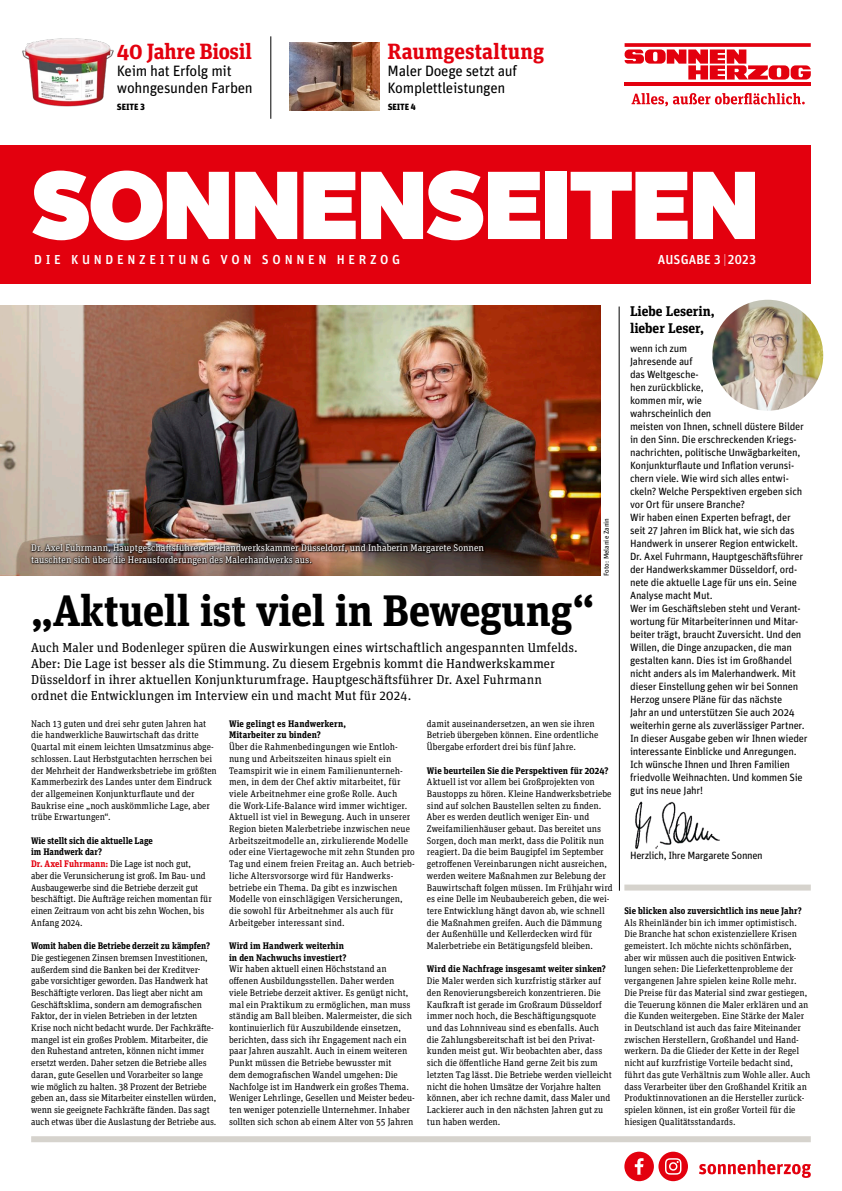
<style>
.page{position:relative;width:842px;height:1191px;background:#fff}
.page>*{position:absolute;margin:0;border:0;box-sizing:border-box;transform-origin:0 0}
.t1{font:900 96px "Alright Sans";letter-spacing:-.03em;color:#fff}
.t2{font:700 44px "Unit Slab OT";letter-spacing:-.015em;color:#000}
.t3{font:700 22px "Unit Slab OT";letter-spacing:-.01em;color:#e3000e}
.t4{font:15px/17px "Unit Pro";letter-spacing:-.02em;color:#000}
.t5{font:700 14px/17px "Unit Slab OT";color:#000}
.t6{font:13px/16px "Unit Slab OT";color:#000}
.t7{font:500 13px "Unit Pro";letter-spacing:.285em;color:#fff}
.t8{font:500 13px "Unit Pro";letter-spacing:.01em;color:#fff}
.t9{font:10.5px/13px "Unit Pro";letter-spacing:-.02em;color:#000}
.t10{font:9.5px/11.7px "Unit Slab OT";color:#000;scale:.96 1}
.t11{font:9.5px/11.7px "Unit Slab OT";color:#000;scale:.95 1}
.t12{font:700 9.5px/11.7px "Unit Slab OT";letter-spacing:.005em;color:#000;scale:.96 1}
.t13{font:9.5px/11.7px "Unit Slab OT";color:#fff}
.t14{font:700 9.5px "Unit Slab OT";letter-spacing:.005em;color:#000;scale:.95 1}
.t15{font:900 9px "Unit Pro";letter-spacing:-.01em;color:#000}
.t16{font:7px "Unit Pro";color:#000}
.s1{font-weight:700}
.s2{font-weight:700;color:#e3000e}
</style>
<div class="page">
<div style="left:31px;top:1136px;width:780px;height:6px;background:#d6d3cd"></div>
<div style="left:0;top:145px;width:811px;height:138px;background:#e3000e"></div>
<hr style="left:271px;top:36px;width:1px;height:83px;background:#000">
<img style="left:635px;top:801px;width:85px;height:49px">
<img style="left:0;top:305px;width:600px;height:271px">
<hr style="left:619px;top:306px;width:1px;height:584px;background:#000">
<div style="left:624px;top:884px;width:187px;height:6px;background:#d6d3cd"></div>
<div style="left:29px;top:542px;width:457px;height:25px;background:#000;opacity:.75"></div>
<hr style="left:624px;top:82px;width:187px;height:4px;background:#e3000e">
<svg style="left:625px;top:43px;width:186px;height:4px"></svg>
<svg style="left:625px;top:49px;width:186px;height:31px"></svg>
<svg style="left:631px;top:93px;width:174px;height:13px"></svg>
<svg style="left:699px;top:1159px;width:112px;height:19px"></svg>
<svg style="left:658px;top:1151px;width:30px;height:30px"></svg>
<svg style="left:665px;top:1158px;width:16px;height:16px"></svg>
<div style="left:624px;top:1151px;width:30px;height:30px;background:#e3000e;border-radius:50%"></div>
<svg style="left:635px;top:1158px;width:8px;height:16px"></svg>
<img style="left:712px;top:300px;width:111px;height:111px;border-radius:55px">
<img style="left:22px;top:38px;width:92px;height:69px">
<img style="left:289px;top:43px;width:91px;height:67px">
<h3 class="t3" style="left:117px;top:37px;width:137px">40 Jahre Biosil</h3>
<h3 class="t4" style="left:117px;top:61px;width:137px">Keim hat Erfolg mit wohngesunden Farben</h3>
<p class="t15" style="left:117px;top:100px;width:30px">SEITE 3</p>
<h3 class="t3" style="left:388px;top:37px;width:158px">Raumgestaltung</h3>
<h3 class="t4" style="left:388px;top:61px;width:131px">Maler Doege setzt auf<br>Komplettleistungen</h3>
<p class="t15" style="left:388px;top:100px;width:30px">SEITE 4</p>
<h1 class="t1" style="left:30px;top:135px;width:731px">SONNENSEITEN</h1>
<h3 class="t7" style="left:34px;top:250px;width:368px">DIE KUNDENZEITUNG VON SONNEN HERZOG</h3>
<h3 class="t8" style="left:658px;top:250px;width:100px">AUSGABE 3 | 2023</h3>
<p class="t13" style="left:31px;top:542px;width:454px">Dr. Axel Fuhrmann, Hauptgeschäftsführer der Handwerkskammer Düsseldorf, und Inhaberin Margarete Sonnen tauschten sich über die Herausforderungen des Malerhandwerks aus.</p>
<h2 class="t2" style="left:31px;top:582px;width:565px">„Aktuell ist viel in Bewegung“</h2>
<p class="t6" style="left:31px;top:639px;width:548px">Auch Maler und Bodenleger spüren die Auswirkungen eines wirtschaftlich angespannten Umfelds.<br>Aber: Die Lage ist besser als die Stimmung. Zu diesem Ergebnis kommt die Handwerkskammer Düsseldorf in ihrer aktuellen Konjunkturumfrage. Hauptgeschäftsführer Dr. Axel Fuhrmann ordnet die Entwicklungen im Interview ein und macht Mut für 2024.</p>
<p class="t16" style="left:601px;top:576px;width:59px;rotate:-90deg">Foto: Melanie Zanin</p>
<p class="t11" style="left:31px;top:717px;width:197px">Nach 13 guten und drei sehr guten Jahren hat die handwerkliche Bauwirtschaft das dritte Quartal mit einem leichten Umsatzminus abge&shy;schlossen. Laut Herbstgutachten herrschen bei der Mehrheit der Handwerksbetriebe im größten Kammerbezirk des Landes unter dem Eindruck der allgemeinen Konjunkturflaute und der Baukrise eine „noch auskömmliche Lage, aber trübe Erwartungen“.</p>
<p class="t11" style="left:31px;top:834px;width:192px"><span class="s1">Wie stellt sich die aktuelle Lage<br>im Handwerk dar?<br></span><span class="s2">Dr. Axel Fuhrmann:</span> Die Lage ist noch gut,<br>aber die Verunsicherung ist groß. Im Bau- und Ausbaugewerbe sind die Betriebe derzeit gut beschäftigt. Die Aufträge reichen momentan für einen Zeitraum von acht bis zehn Wochen, bis Anfang 2024.</p>
<p class="t14" style="left:31px;top:939px;width:190px">Womit haben die Betriebe derzeit zu kämpfen?</p>
<p class="t11" style="left:31px;top:951px;width:196px">Die gestiegenen Zinsen bremsen Investitionen, außerdem sind die Banken bei der Kreditver&shy;gabe vorsichtiger geworden. Das Handwerk hat Beschäftigte verloren. Das liegt aber nicht am Geschäftsklima, sondern am demografischen Faktor, der in vielen Betrieben in der letzten Krise noch nicht bedacht wurde. Der Fachkräfte&shy;mangel ist ein großes Problem. Mitarbeiter, die den Ruhestand antreten, können nicht immer ersetzt werden. Daher setzen die Betriebe alles daran, gute Gesellen und Vorarbeiter so lange wie möglich zu halten. 38 Prozent der Betriebe geben an, dass sie Mitarbeiter einstellen würden, wenn sie geeignete Fachkräfte fänden. Das sagt auch etwas über die Auslastung der Betriebe aus.</p>
<p class="t12" style="left:229px;top:717px;width:123px">Wie gelingt es Handwerkern,<br>Mitarbeiter zu binden?</p>
<p class="t10" style="left:229px;top:740px;width:195px">Über die Rahmenbedingungen wie Entloh&shy;nung und Arbeitszeiten hinaus spielt ein Teamspirit wie in einem Familienunterneh&shy;men, in dem der Chef aktiv mitarbeitet, für viele Arbeitnehmer eine große Rolle. Auch<br>die Work-Life-Balance wird immer wichtiger.<br>Aktuell ist viel in Bewegung. Auch in unserer Region bieten Malerbetriebe inzwischen neue Arbeitszeitmodelle an, zirkulierende Modelle oder eine Viertagewoche mit zehn Stunden pro Tag und einem freien Freitag an. Auch betrieb&shy;liche Altersvorsorge wird für Handwerks&shy;betriebe ein Thema. Da gibt es inzwischen Modelle von einschlägigen Versicherungen, die sowohl für Arbeitnehmer als auch für Arbeitgeber interessant sind.</p>
<p class="t12" style="left:229px;top:939px;width:124px">Wird im Handwerk weiterhin in den Nachwuchs investiert?</p>
<p class="t10" style="left:229px;top:963px;width:195px">Wir haben aktuell einen Höchststand an offenen Ausbildungsstellen. Daher werden viele Betriebe derzeit aktiver. Es genügt nicht, mal ein Praktikum zu ermöglichen, man muss ständig am Ball bleiben. Malermeister, die sich kontinuierlich für Auszubildende einsetzen, berichten, dass sich ihr Engagement nach ein paar Jahren auszahlt. Auch in einem weiteren Punkt müssen die Betriebe bewusster mit<br>dem demografischen Wandel umgehen: Die Nachfolge ist im Handwerk ein großes Thema.<br>Weniger Lehrlinge, Gesellen und Meister bedeu&shy;ten weniger potenzielle Unternehmer. Inhaber sollten sich schon ab einem Alter von 55 Jahren</p>
<p class="t10" style="left:427px;top:717px;width:180px">damit auseinandersetzen, an wen sie ihren<br>Betrieb übergeben können. Eine ordentliche<br>Übergabe erfordert drei bis fünf Jahre.</p>
<p class="t12" style="left:427px;top:764px;width:191px">Wie beurteilen Sie die Perspektiven für 2024?</p>
<p class="t10" style="left:427px;top:776px;width:195px">Aktuell ist vor allem bei Großprojekten von Baustopps zu hören. Kleine Handwerksbetriebe sind auf solchen Baustellen selten zu finden.<br>Aber es werden deutlich weniger Ein- und Zweifamilienhäuser gebaut. Das bereitet uns Sorgen, doch man merkt, dass die Politik nun reagiert. Da die beim Baugipfel im September getroffenen Vereinbarungen nicht ausreichen, werden weitere Maßnahmen zur Belebung der Bauwirtschaft folgen müssen. Im Frühjahr wird es eine Delle im Neubaubereich geben, die wei&shy;tere Entwicklung hängt davon ab, wie schnell die Maßnahmen greifen. Auch die Dämmung der Außenhülle und Kellerdecken wird für Malerbetriebe ein Betätigungsfeld bleiben.</p>
<p class="t12" style="left:427px;top:963px;width:188px">Wird die Nachfrage insgesamt weiter sinken?</p>
<p class="t10" style="left:427px;top:974px;width:194px">Die Maler werden sich kurzfristig stärker auf den Renovierungsbereich konzentrieren. Die Kaufkraft ist gerade im Großraum Düsseldorf immer noch hoch, die Beschäftigungsquote und das Lohnniveau sind es ebenfalls. Auch die Zahlungsbereitschaft ist bei den Privat&shy;kunden meist gut. Wir beobachten aber, dass sich die öffentliche Hand gerne Zeit bis zum letzten Tag lässt. Die Betriebe werden vielleicht nicht die hohen Umsätze der Vorjahre halten können, aber ich rechne damit, dass Maler und Lackierer auch in den nächsten Jahren gut zu tun haben werden.</p>
<h3 class="t5" style="left:630px;top:303px;width:86px">Liebe Leserin, lieber Leser,</h3>
<p class="t9" style="left:630px;top:341px;width:179px">wenn ich zum<br>Jahresende auf<br>das Weltgesche-<br>hen zurückblicke,<br>kommen mir, wie<br>wahrscheinlich den<br>meisten von Ihnen, schnell düstere Bilder in den Sinn. Die erschreckenden Kriegs&shy;nachrichten, politische Unwägbarkeiten, Konjunkturflaute und Inflation verunsi&shy;chern viele. Wie wird sich alles entwi&shy;ckeln? Welche Perspektiven ergeben sich vor Ort für unsere Branche?<br>Wir haben einen Experten befragt, der seit 27 Jahren im Blick hat, wie sich das Handwerk in unserer Region entwickelt.<br>Dr. Axel Fuhrmann, Hauptgeschäftsführer der Handwerkskammer Düsseldorf, ord&shy;nete die aktuelle Lage für uns ein. Seine Analyse macht Mut.<br>Wer im Geschäftsleben steht und Verant&shy;wortung für Mitarbeiterinnen und Mitar&shy;beiter trägt, braucht Zuversicht. Und den Willen, die Dinge anzupacken, die man gestalten kann. Dies ist im Großhandel nicht anders als im Malerhandwerk. Mit dieser Einstellung gehen wir bei Sonnen Herzog unsere Pläne für das nächste<br>Jahr an und unterstützen Sie auch 2024 weiterhin gerne als zuverlässiger Partner.<br>In dieser Ausgabe geben wir Ihnen wieder interessante Einblicke und Anregungen.<br>Ich wünsche Ihnen und Ihren Familien friedvolle Weihnachten. Und kommen Sie gut ins neue Jahr!</p>
<p class="t9" style="left:630px;top:848px;width:134px">Herzlich, Ihre Margarete Sonnen</p>
<p class="t14" style="left:624px;top:904px;width:188px">Sie blicken also zuversichtlich ins neue Jahr?</p>
<p class="t11" style="left:624px;top:916px;width:197px">Als Rheinländer bin ich immer optimistisch.<br>Die Branche hat schon existenziellere Krisen gemeistert. Ich möchte nichts schönfärben, aber wir müssen auch die positiven Entwick&shy;lungen sehen: Die Lieferkettenprobleme der vergangenen Jahre spielen keine Rolle mehr.<br>Die Preise für das Material sind zwar gestiegen, die Teuerung können die Maler erklären und an die Kunden weitergeben. Eine Stärke der Maler in Deutschland ist auch das faire Miteinander zwischen Herstellern, Großhandel und Hand&shy;werkern. Da die Glieder der Kette in der Regel nicht auf kurzfristige Vorteile bedacht sind, führt das gute Verhältnis zum Wohle aller. Auch dass Verarbeiter über den Großhandel Kritik an Produktinnovationen an die Hersteller zurück&shy;spielen können, ist ein großer Vorteil für die hiesigen Qualitätsstandards.</p>
</div>
